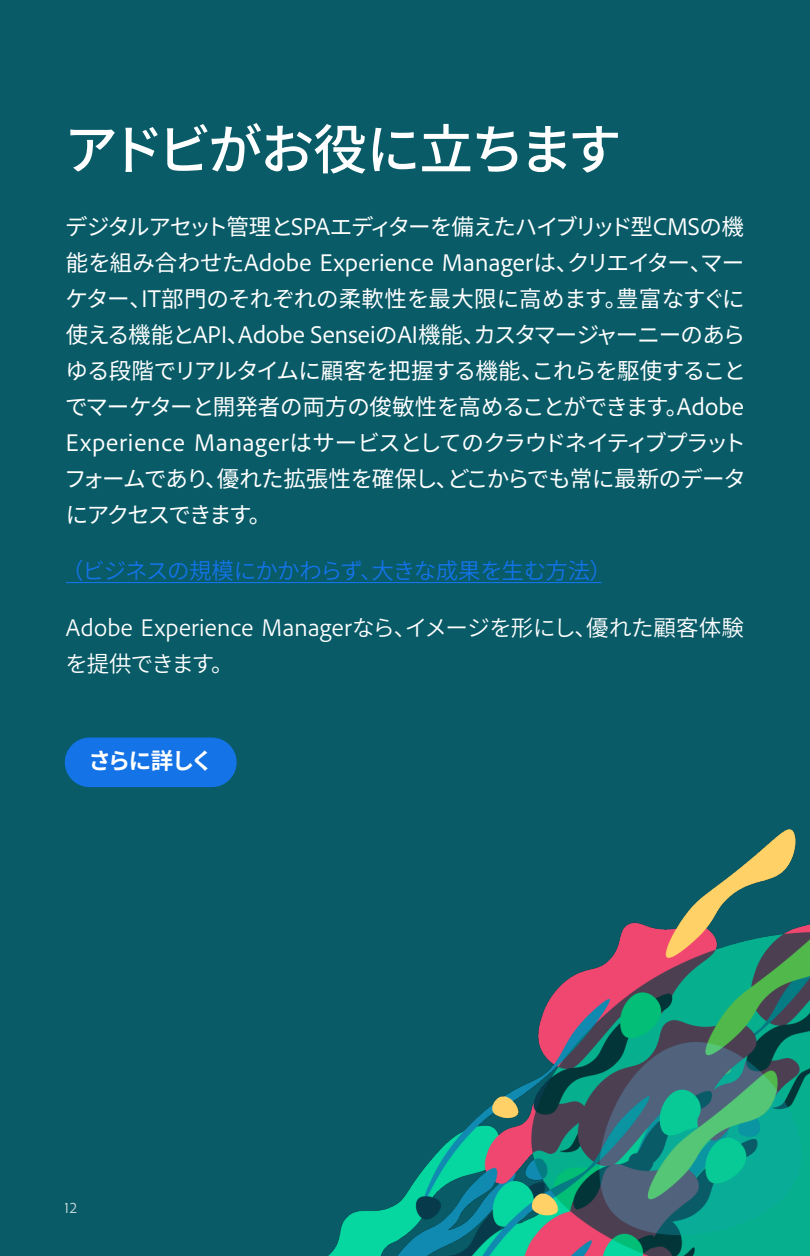
<style>
.page{position:relative;width:810px;height:1256px;background:#085b67}
.page>*{position:absolute;margin:0;border:0;box-sizing:border-box;transform-origin:0 0}
.t1{font:700 54px "Adobe Clean Han";letter-spacing:-.05em;color:#fff}
.t2{font:22.5px/36px "Adobe Clean Han";letter-spacing:-.065em;color:#fff;text-align:justify}
.t3{font:22.5px/36px "Adobe Clean Han";letter-spacing:.01em;color:#fff}
.t4{font:22.5px "Adobe Clean Han";letter-spacing:-.04em;color:#1473e6}
.t5{font:800 22.5px "Adobe Clean Han";letter-spacing:-.06em;color:#fff}
.t6{font:300 15.75px "Adobe Clean";color:#fff}
</style>
<div class="page">
<hr style="left:66px;top:582px;width:536px;height:1px;background:#1473e6">
<img style="left:64px;top:737px;width:746px;height:519px">
<h1 class="t1" style="left:64px;top:119px;width:559px">アドビがお役に立ちます</h1>
<p class="t2" style="left:64px;top:209px;width:683px">デジタルアセット管理とSPAエディターを備えたハイブリッド型CMSの機能を組み合わせたAdobe Experience Managerは、クリエイター、マーケター、IT部門のそれぞれの柔軟性を最大限に高めます。豊富なすぐに使える機能とAPI、Adobe SenseiのAI機能、カスタマージャーニーのあらゆる段階でリアルタイムに顧客を把握する機能、これらを駆使することでマーケターと開発者の両方の俊敏性を高めることができます。Adobe Experience Managerはサービスとしてのクラウドネイティブプラットフォームであり、優れた拡張性を確保し、どこからでも常に最新のデータにアクセスできます。</p>
<p class="t4" style="left:61px;top:558px;width:552px">（ビジネスの規模にかかわらず、大きな成果を生む方法）</p>
<p class="t3" style="left:66px;top:610px;width:680px">Adobe Experience Managerなら、イメージを形にし、優れた顧客体験を提供できます。</p>
<p class="t5" style="left:88px;top:748px;width:127px">さらに詳しく</p>
<p class="t6" style="left:65px;top:1197px;width:14px">12</p>
</div>
